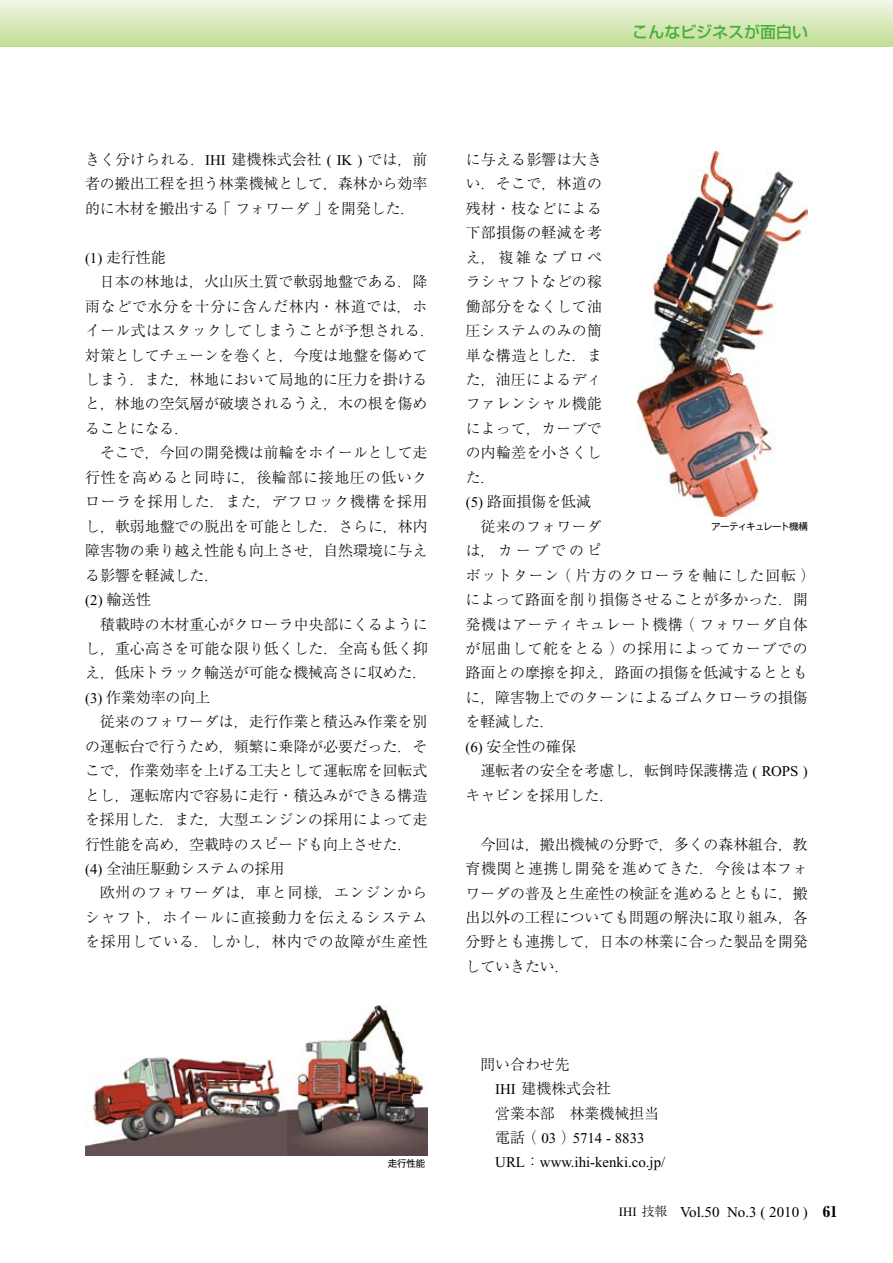
<style>
.page{position:relative;width:893px;height:1263px;background:#fff}
.page>*{position:absolute;margin:0;border:0;box-sizing:border-box;transform-origin:0 0}
.t1{font:500 15.9px "Shin Go Pro";color:#46b035}
.t2{font:15px "Times New Roman";color:#000}
.t3{font:300 14.85px/24.5px "Ryumin Pro";color:#000;text-align:justify}
.t4{font:300 14.85px "Ryumin Pro";letter-spacing:.02em;color:#000}
.t5{font:14.85px "Times New Roman";color:#000}
.t6{font:300 14.85px "Ryumin Pro";letter-spacing:.055em;color:#000}
.t7{font:300 14.85px "Ryumin Pro";letter-spacing:.045em;color:#000}
.t8{font:300 14.85px "Ryumin Pro";letter-spacing:.025em;color:#000}
.t9{font:300 14.85px "Ryumin Pro";letter-spacing:.05em;color:#000}
.t10{font:300 14.85px "Ryumin Pro";letter-spacing:.06em;color:#000}
.t11{font:9.6px "Gothic MB101 Pro";letter-spacing:-.06em;color:#000}
.s1{font-family:"Times New Roman";font-weight:400}
.s2{font-family:"Ryumin Pro";font-weight:300}
.s3{font-size:12.75px}
.s4{font-family:"Ryumin Pro";font-weight:300;font-size:12.75px}
.s5{font-family:"Ryumin Pro";font-weight:800}
</style>
<div class="page">
<div style="left:0;top:0;width:893px;height:47px;background:linear-gradient(to bottom,#eff6e5,#c2dd94)"></div>
<img style="left:85px;top:1006px;width:342px;height:150px">
<img style="left:638px;top:152px;width:170px;height:364px">
<p class="t1" style="left:632px;top:19px;width:177px">こんなビジネスが面白い</p>
<p class="t3" style="left:85px;top:146px;width:344px">きく分けられる．<span class="s1">IHI</span> 建機株式会社 <span class="s1">( IK )</span> では，前者の搬出工程を担う林業機械として，森林から効率的に木材を搬出する「フォワーダ」を開発した．</p>
<p class="t3" style="left:85px;top:244px;width:82px"><span class="s1">(1)</span> 走行性能</p>
<p class="t3" style="left:100px;top:268px;width:329px">日本の林地は，火山灰土質で軟弱地盤である．降</p>
<p class="t6" style="left:85px;top:294px;width:344px">雨などで水分を十分に含んだ林内・林道では，ホ</p>
<p class="t8" style="left:85px;top:319px;width:351px">イール式はスタックしてしまうことが予想される．</p>
<p class="t3" style="left:85px;top:342px;width:344px">対策としてチェーンを巻くと，今度は地盤を傷めて</p>
<p class="t3" style="left:85px;top:366px;width:344px">しまう．また，林地において局地的に圧力を掛ける</p>
<p class="t3" style="left:85px;top:390px;width:344px">と，林地の空気層が破壊されるうえ，木の根を傷め</p>
<p class="t3" style="left:85px;top:415px;width:106px">ることになる．</p>
<p class="t3" style="left:100px;top:439px;width:329px">そこで，今回の開発機は前輪をホイールとして走</p>
<p class="t9" style="left:85px;top:466px;width:344px">行性を高めると同時に，後輪部に接地圧の低いク</p>
<p class="t6" style="left:85px;top:490px;width:344px">ローラを採用した．また，デフロック機構を採用</p>
<p class="t3" style="left:85px;top:513px;width:344px">し，軟弱地盤での脱出を可能とした．さらに，林内</p>
<p class="t3" style="left:85px;top:537px;width:344px">障害物の乗り越え性能も向上させ，自然環境に与え</p>
<p class="t3" style="left:85px;top:562px;width:135px">る影響を軽減した．</p>
<p class="t5" style="left:85px;top:592px;width:67px">(2) <span class="s2">輸送性</span></p>
<p class="t3" style="left:85px;top:610px;width:344px;text-indent:15px">積載時の木材重心がクローラ中央部にくるようにし，重心高さを可能な限り低くした．全高も低く抑え，低床トラック輸送が可能な機械高さに収めた．<span class="s1">(3)</span> 作業効率の向上</p>
<p class="t3" style="left:85px;top:708px;width:344px;text-align:left;text-indent:15px">従来のフォワーダは，走行作業と積込み作業を別の運転台で行うため，頻繁に乗降が必要だった．そこで，作業効率を上げる工夫として運転席を回転式とし，運転席内で容易に走行・積込みができる構造を採用した．また，大型エンジンの採用によって走行性能を高め，空載時のスピードも向上させた．<span class="s1">(4)</span> 全油圧駆動システムの採用</p>
<p class="t3" style="left:85px;top:879px;width:344px;text-indent:15px">欧州のフォワーダは，車と同様，エンジンからシャフト，ホイールに直接動力を伝えるシステムを採用している．しかし，林内での故障が生産性</p>
<p class="t4" style="left:466px;top:148px;width:138px">に与える影響は大き</p>
<p class="t3" style="left:466px;top:170px;width:138px">い．そこで，林道の</p>
<p class="t4" style="left:466px;top:197px;width:138px">残材・枝などによる</p>
<p class="t4" style="left:466px;top:221px;width:138px">下部損傷の軽減を考</p>
<p class="t3" style="left:466px;top:244px;width:138px">え，複雑なプロペ</p>
<p class="t4" style="left:466px;top:270px;width:138px">ラシャフトなどの稼</p>
<p class="t4" style="left:466px;top:294px;width:138px">働部分をなくして油</p>
<p class="t4" style="left:466px;top:319px;width:138px">圧システムのみの簡</p>
<p class="t4" style="left:466px;top:343px;width:138px">単な構造とした．ま</p>
<p class="t4" style="left:466px;top:368px;width:138px">た，油圧によるディ</p>
<p class="t4" style="left:466px;top:392px;width:138px">ファレンシャル機能</p>
<p class="t4" style="left:466px;top:417px;width:138px">によって，カーブで</p>
<p class="t4" style="left:466px;top:441px;width:138px">の内輪差を小さくし</p>
<p class="t3" style="left:466px;top:464px;width:31px">た．</p>
<p class="t3" style="left:466px;top:488px;width:127px"><span class="s1">(5)</span> 路面損傷を低減</p>
<p class="t4" style="left:481px;top:514px;width:123px">従来のフォワーダ</p>
<p class="t3" style="left:466px;top:537px;width:138px">は，カーブでのピ</p>
<p class="t10" style="left:466px;top:563px;width:351px">ボットターン（片方のクローラを軸にした回転）</p>
<p class="t3" style="left:466px;top:586px;width:344px">によって路面を削り損傷させることが多かった．開</p>
<p class="t7" style="left:466px;top:612px;width:344px">発機はアーティキュレート機構（フォワーダ自体</p>
<p class="t7" style="left:465px;top:637px;width:344px">が屈曲して舵をとる）の採用によってカーブでの</p>
<p class="t3" style="left:465px;top:659px;width:344px">路面との摩擦を抑え，路面の損傷を低減するととも</p>
<p class="t3" style="left:465px;top:684px;width:344px">に，障害物上でのターンによるゴムクローラの損傷</p>
<p class="t3" style="left:465px;top:708px;width:91px">を軽減した．</p>
<p class="t3" style="left:465px;top:733px;width:112px"><span class="s1">(6)</span> 安全性の確保</p>
<p class="t3" style="left:480px;top:757px;width:329px">運転者の安全を考慮し，転倒時保護構造 <span class="s1">( ROPS )</span></p>
<p class="t3" style="left:465px;top:782px;width:150px">キャビンを採用した．</p>
<p class="t3" style="left:465px;top:831px;width:344px;text-indent:15px">今回は，搬出機械の分野で，多くの森林組合，教育機関と連携し開発を進めてきた．今後は本フォワーダの普及と生産性の検証を進めるとともに，搬出以外の工程についても問題の解決に取り組み，各分野とも連携して，日本の林業に合った製品を開発していきたい．</p>
<p class="t11" style="left:711px;top:518px;width:99px">アーティキュレート機構</p>
<p class="t3" style="left:495px;top:1051px;width:165px;text-align:left;text-indent:-15px">問い合わせ先<br><span class="s1">IHI</span> 建機株式会社<br>営業本部 林業機械担当</p>
<p class="t5" style="left:495px;top:1130px;width:151px"><span class="s2">電話（</span> 03 <span class="s2">）</span>5714 - 8833</p>
<p class="t11" style="left:388px;top:1156px;width:39px">走行性能</p>
<p class="t5" style="left:495px;top:1154px;width:172px">URL<span class="s2">：</span>www.ihi-kenki.co.jp/</p>
<p class="t2" style="left:619px;top:1203px;width:220px"><span class="s3">IHI</span> <span class="s4">技報</span> Vol.50 No.3 ( 2010 ) <span class="s5">61</span></p>
</div>
